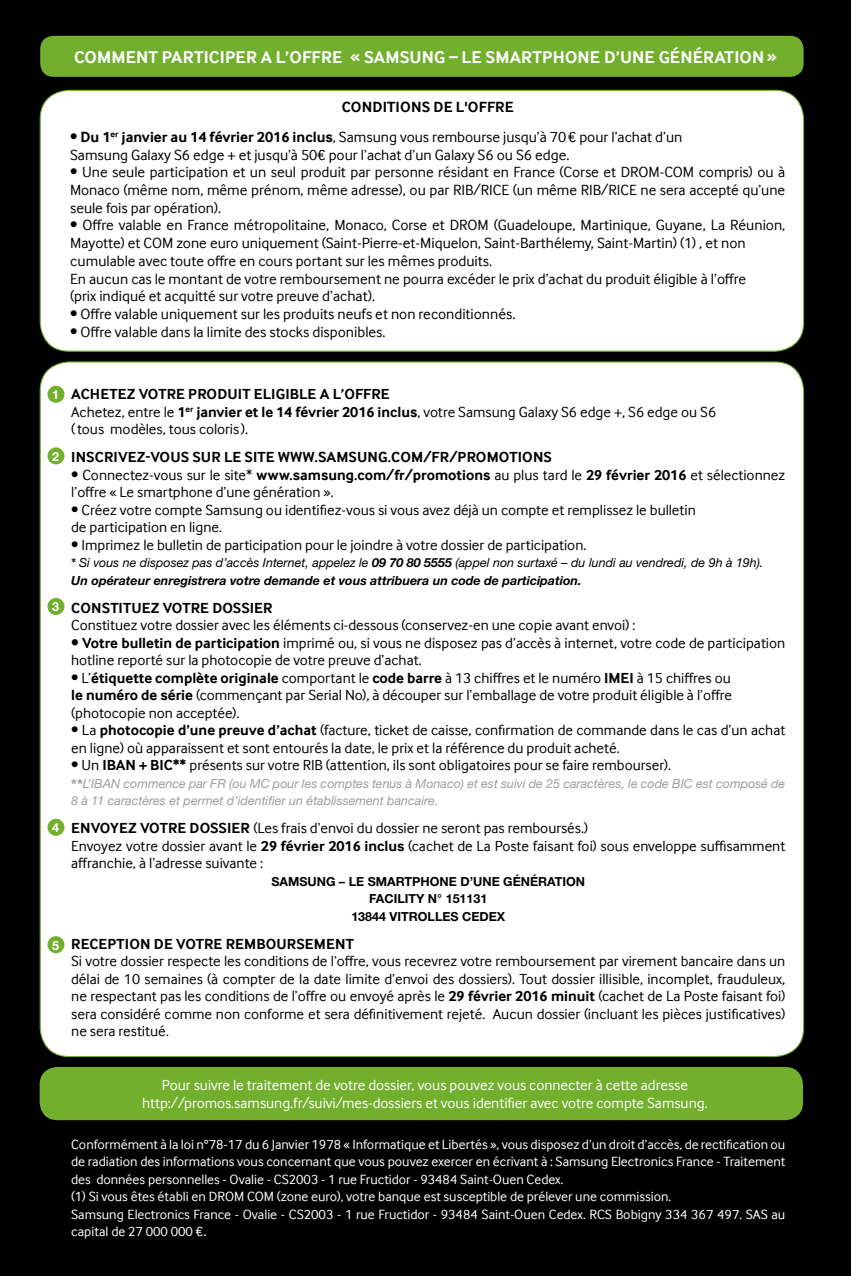
<style>
.page{position:relative;width:851px;height:1276px;background:#fff}
.page>*{position:absolute;margin:0;border:0;box-sizing:border-box;transform-origin:0 0}
.t1{font:700 17.5px "Samsung Inter Face";letter-spacing:.01em;color:#fff}
.t2{font:15.25px/17.8px "Samsung Inter Face";color:#000}
.t3{font:700 15.25px "Samsung Inter Face";letter-spacing:.01em;color:#000}
.t4{font:15px/17.5px "Samsung Inter Face";color:#000}
.t5{font:15px/17.5px "Samsung Inter Face";color:#fff;text-align:center}
.t6{font:700 15px "Samsung Inter Face";letter-spacing:.01em;color:#000}
.t7{font:13.75px/17.5px "Samsung Inter Face";color:#fff}
.t8{font:italic 12.5px/17.5px "Helvetica Neue CE";color:#9d9d9c}
.t9{font:italic 12.5px "Helvetica Neue CE";color:#000}
.t10{font:italic 700 12.5px "Helvetica Neue";color:#000}
.t11{font:700 12.5px/17.5px "Helvetica Neue";color:#000;text-align:center}
.t12{font:700 12.5px "Helvetica Neue";color:#fff}
.s1{font-weight:700}
.s2{font-family:"Samsung Inter Face";font-style:normal}
.s3{font-family:"Helvetica Neue";font-weight:700}
.s4{font-family:"Helvetica Neue";font-weight:700;font-style:normal;font-stretch:expanded}
.s5{font-family:"Helvetica Neue";font-size:12.5px}
.s6{font-family:"Helvetica Neue"}
</style>
<div class="page">
<div style="left:0;top:0;width:850px;height:1276px;background:#000"></div>
<div style="left:40px;top:36px;width:763px;height:41px;background:#72af2d;border-radius:13px"></div>
<div style="left:40px;top:90px;width:763px;height:261px;background:#fff;border-radius:29px"></div>
<div style="left:40px;top:362px;width:763px;height:694px;background:#fff;border-radius:29px"></div>
<div style="left:40px;top:1067px;width:762px;height:53px;background:#72af2d;border-radius:18px"></div>
<div style="left:47px;top:819px;width:17px;height:17px;background:#72af2d;border-radius:50%"></div>
<div style="left:47px;top:598px;width:17px;height:17px;background:#72af2d;border-radius:50%"></div>
<div style="left:47px;top:447px;width:17px;height:17px;background:#72af2d;border-radius:50%"></div>
<div style="left:47px;top:386px;width:17px;height:17px;background:#72af2d;border-radius:50%"></div>
<div style="left:47px;top:936px;width:17px;height:17px;background:#72af2d;border-radius:50%"></div>
<p class="t1" style="left:74px;top:47px;width:704px">COMMENT PARTICIPER A L’OFFRE « SAMSUNG – LE SMARTPHONE D’UNE GÉNÉRATION»</p>
<p class="t3" style="left:342px;top:98px;width:173px">CONDITIONS DE L'OFFRE</p>
<p class="t2" style="left:70px;top:128px;width:613px">• <span class="s1">Du 1</span><sup>er</sup> <span class="s1">janvier au 14 février 2016 inclus</span>, Samsung vous rembourse jusqu’à 70€ pour l’achat d’un<br>Samsung Galaxy S6 edge + et jusqu’à 50€ pour l’achat d’un Galaxy S6 ou S6 edge.</p>
<p class="t2" style="left:70px;top:163px;width:716px;text-align:justify">• Une seule participation et un seul produit par personne résidant en France (Corse et DROM-COM compris) ou à Monaco (même nom, même prénom, même adresse), ou par RIB/RICE (un même RIB/RICE ne sera accepté qu’une seule fois par opération).</p>
<p class="t2" style="left:70px;top:216px;width:716px">• Offre valable en France métropolitaine, Monaco, Corse et DROM (Guadeloupe, Martinique, Guyane, La Réunion, Mayotte) et COM zone euro uniquement (Saint-Pierre-et-Miquelon, Saint-Barthélemy, Saint-Martin) (1) , et non cumulable avec toute offre en cours portant sur les mêmes produits.<br>En aucun cas le montant de votre remboursement ne pourra excéder le prix d’achat du produit éligible à l’offre<br>(prix indiqué et acquitté sur votre preuve d’achat).</p>
<p class="t2" style="left:70px;top:305px;width:446px">• Offre valable uniquement sur les produits neufs et non reconditionnés.</p>
<p class="t2" style="left:70px;top:322px;width:316px">• Offre valable dans la limite des stocks disponibles.</p>
<p class="t12" style="left:52px;top:387px;width:8px">1</p>
<p class="t12" style="left:52px;top:448px;width:8px">2</p>
<p class="t12" style="left:52px;top:599px;width:8px">3</p>
<p class="t12" style="left:52px;top:820px;width:8px">4</p>
<p class="t12" style="left:52px;top:937px;width:8px">5</p>
<p class="t4" style="left:71px;top:385px;width:646px"><span class="s1">ACHETEZ VOTRE PRODUIT ELIGIBLE A L’OFFRE<br></span>Achetez, entre le <span class="s1">1</span><sup>er</sup> <span class="s1">janvier et le 14 février 2016 inclus</span>, votre Samsung Galaxy S6 edge +, S6 edge ou S6 (tous modèles, tous coloris ).</p>
<p class="t6" style="left:71px;top:448px;width:482px">INSCRIVEZ-VOUS SUR LE SITE WWW.SAMSUNG.COM/FR/PROMOTIONS</p>
<p class="t4" style="left:71px;top:466px;width:715px">• Connectez-vous sur le site* <span class="s1">www.samsung.com/fr/promotions</span> au plus tard le <span class="s1">29 février 2016</span> et sélectionnez l’offre « Le smartphone d’une génération ».</p>
<p class="t4" style="left:71px;top:501px;width:626px">• Créez votre compte Samsung ou identifiez-vous si vous avez déjà un compte et remplissez le bulletin de participation en ligne.</p>
<p class="t4" style="left:71px;top:536px;width:516px">• Imprimez le bulletin de participation pour le joindre à votre dossier de participation.</p>
<p class="t9" style="left:71px;top:555px;width:693px"><span class="s2">*</span> Si vous ne disposez pas d’accès Internet, appelez le <span class="s3">09 70 80 5555</span> (appel non surtaxé – du lundi au vendredi, de 9h à 19h).</p>
<p class="t10" style="left:71px;top:572px;width:511px">Un opérateur enregistrera votre demande et vous attribuera un code de participation.</p>
<p class="t6" style="left:71px;top:599px;width:203px">CONSTITUEZ VOTRE DOSSIER</p>
<p class="t4" style="left:71px;top:616px;width:565px">Constituez votre dossier avec les éléments ci-dessous (conservez-en une copie avant envoi) :</p>
<p class="t4" style="left:71px;top:634px;width:715px"><span class="s1">• Votre bulletin de participation</span> imprimé ou, si vous ne disposez pas d’accès à internet, votre code de participation hotline reporté sur la photocopie de votre preuve d’achat.</p>
<p class="t4" style="left:71px;top:669px;width:662px;text-align:justify">• L’<span class="s1">étiquette complète originale</span> comportant le <span class="s1">code barre</span> à 13 chiffres et le numéro <span class="s1">IMEI</span> à 15 chiffres ou <span class="s1">le numéro de série</span> (commençant par Serial No), à découper sur l’emballage de votre produit éligible à l’offre (photocopie non acceptée).</p>
<p class="t4" style="left:71px;top:721px;width:715px">• La <span class="s1">photocopie d’une preuve d’achat</span> (facture, ticket de caisse, confirmation de commande dans le cas d’un achat en ligne) où apparaissent et sont entourés la date, le prix et la référence du produit acheté.</p>
<p class="t4" style="left:71px;top:756px;width:601px">• Un <span class="s1">IBAN + BIC**</span> présents sur votre RIB (attention, ils sont obligatoires pour se faire rembourser).</p>
<p class="t8" style="left:71px;top:774px;width:715px"><span class="s4">**</span>L’IBAN commence par FR (ou MC pour les comptes tenus à Monaco) et est suivi de 25 caractères, le code BIC est composé de<br>8 à 11 caractères et permet d’identifier un établissement bancaire.</p>
<p class="t4" style="left:71px;top:819px;width:715px"><span class="s1">ENVOYEZ VOTRE DOSSIER</span> (Les frais d’envoi du dossier ne seront pas remboursés.)<br>Envoyez votre dossier avant le <span class="s1">29 février 2016 inclus</span> (cachet de La Poste faisant foi) sous enveloppe suffisamment affranchie, à l’adresse suivante :</p>
<p class="t11" style="left:271px;top:872px;width:315px">SAMSUNG – LE SMARTPHONE D’UNE GÉNÉRATION<br>FACILITY N° 151131<br>13844 VITROLLES CEDEX</p>
<p class="t6" style="left:71px;top:935px;width:284px">RECEPTION DE VOTRE REMBOURSEMENT</p>
<p class="t4" style="left:71px;top:952px;width:715px;text-align:justify">Si votre dossier respecte les conditions de l’offre, vous recevrez votre remboursement par virement bancaire dans un délai de 10 semaines (à compter de la date limite d’envoi des dossiers). Tout dossier illisible, incomplet, frauduleux, ne respectant pas les conditions de l’offre ou envoyé après le <span class="s1">29 février 2016 minuit</span> (cachet de La Poste faisant foi) sera considéré comme non conforme et sera définitivement rejeté. Aucun dossier (incluant les pièces justificatives) ne sera restitué<span class="s5">.</span></p>
<p class="t5" style="left:142px;top:1076px;width:567px">Pour suivre le traitement de votre dossier, vous pouvez vous connecter à cette adresse http://promos.samsung.fr/suivi/mes-dossiers et vous identifier avec votre compte Samsung.</p>
<p class="t7" style="left:71px;top:1135px;width:715px">Conformément à la loi n°78-17 du 6 Janvier 1978 « Informatique et Libertés », vous disposez d’un droit d’accès, de rectification ou de radiation des informations vous concernant que vous pouvez exercer en écrivant à : Samsung Electronics France - Traitement des données personnelles - Ovalie - CS2003 - 1 rue Fructidor - 93484 Saint-Ouen Cedex.<br>(1) Si vous êtes établi en DROM COM (zone euro), votre banque est susceptible de prélever une commission.<br>Samsung Electronics France - Ovalie - CS2003 - 1 rue Fructidor - 93484 Saint-Ouen Cedex. RCS Bobigny 334 367 497. SAS au capital de 27 000 000 €<span class="s6">.</span></p>
</div>
